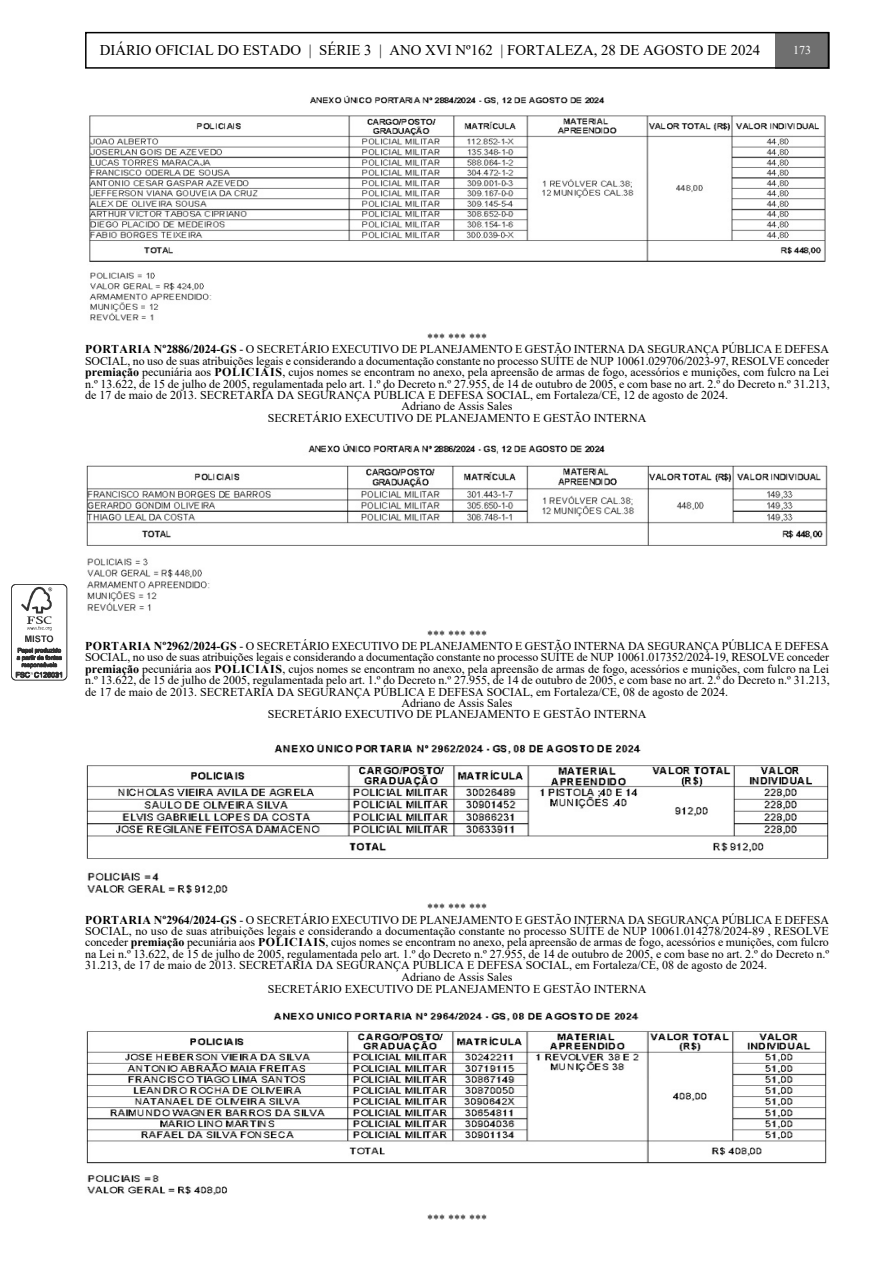
<style>
.page{position:relative;width:893px;height:1263px;background:#fff}
.page>*{position:absolute;margin:0;border:0;box-sizing:border-box;transform-origin:0 0}
.t1{font:14.85px "Times New Roman";color:#000}
.t2{font:12px "Times New Roman";color:#000}
.t3{font:12px "Times New Roman";color:#fff}
.s1{font-weight:700}
</style>
<div class="page">
<div style="left:775px;top:32px;width:54px;height:37px;background:#6f6f6f"></div>
<div style="left:85px;top:32px;width:744px;height:37px;border:2px solid #000"></div>
<svg style="left:11px;top:584px;width:56px;height:96px"></svg>
<img style="left:89px;top:95px;width:737px;height:226px">
<img style="left:87px;top:444px;width:741px;height:167px">
<img style="left:86px;top:744px;width:743px;height:150px">
<img style="left:86px;top:1012px;width:741px;height:183px">
<p class="t1" style="left:100px;top:40px;width:662px">DIÁRIO OFICIAL DO ESTADO | SÉRIE 3 | ANO XVI Nº162 | FORTALEZA, 28 DE AGOSTO DE 2024</p>
<p class="t3" style="left:793px;top:42px;width:19px">173</p>
<p class="t2" style="left:427px;top:330px;width:61px">*** *** ***</p>
<p class="t2" style="left:85px;top:341px;width:745px"><span class="s1">PORTARIA Nº2886/2024-GS</span> - O SECRETÁRIO EXECUTIVO DE PLANEJAMENTO E GESTÃO INTERNA DA SEGURANÇA PÚBLICA E DEFESA</p>
<p class="t2" style="left:85px;top:352px;width:745px">SOCIAL, no uso de suas atribuições legais e considerando a documentação constante no processo SUÍTE de NUP 10061.029706/2023-97, RESOLVE conceder</p>
<p class="t2" style="left:85px;top:364px;width:746px"><span class="s1">premiação</span> pecuniária aos <span class="s1">POLICIAIS</span>, cujos nomes se encontram no anexo, pela apreensão de armas de fogo, acessórios e munições, com fulcro na Lei</p>
<p class="t2" style="left:85px;top:375px;width:746px">n.º 13.622, de 15 de julho de 2005, regulamentada pelo art. 1.º do Decreto n.º 27.955, de 14 de outubro de 2005, e com base no art. 2.º do Decreto n.º 31.213,</p>
<p class="t2" style="left:85px;top:387px;width:644px">de 17 de maio de 2013. SECRETARIA DA SEGURANÇA PÚBLICA E DEFESA SOCIAL, em Fortaleza/CE, 12 de agosto de 2024.</p>
<p class="t2" style="left:402px;top:398px;width:112px">Adriano de Assis Sales</p>
<p class="t2" style="left:268px;top:409px;width:380px">SECRETÁRIO EXECUTIVO DE PLANEJAMENTO E GESTÃO INTERNA</p>
<p class="t2" style="left:427px;top:626px;width:61px">*** *** ***</p>
<p class="t2" style="left:85px;top:637px;width:745px"><span class="s1">PORTARIA Nº2962/2024-GS</span> - O SECRETÁRIO EXECUTIVO DE PLANEJAMENTO E GESTÃO INTERNA DA SEGURANÇA PÚBLICA E DEFESA</p>
<p class="t2" style="left:85px;top:649px;width:745px">SOCIAL, no uso de suas atribuições legais e considerando a documentação constante no processo SUÍTE de NUP 10061.017352/2024-19, RESOLVE conceder</p>
<p class="t2" style="left:85px;top:660px;width:746px"><span class="s1">premiação</span> pecuniária aos <span class="s1">POLICIAIS</span>, cujos nomes se encontram no anexo, pela apreensão de armas de fogo, acessórios e munições, com fulcro na Lei</p>
<p class="t2" style="left:85px;top:672px;width:746px">n.º 13.622, de 15 de julho de 2005, regulamentada pelo art. 1.º do Decreto n.º 27.955, de 14 de outubro de 2005, e com base no art. 2.º do Decreto n.º 31.213,</p>
<p class="t2" style="left:85px;top:683px;width:644px">de 17 de maio de 2013. SECRETARIA DA SEGURANÇA PÚBLICA E DEFESA SOCIAL, em Fortaleza/CE, 08 de agosto de 2024.</p>
<p class="t2" style="left:402px;top:694px;width:112px">Adriano de Assis Sales</p>
<p class="t2" style="left:268px;top:706px;width:380px">SECRETÁRIO EXECUTIVO DE PLANEJAMENTO E GESTÃO INTERNA</p>
<p class="t2" style="left:427px;top:900px;width:61px">*** *** ***</p>
<p class="t2" style="left:85px;top:911px;width:745px"><span class="s1">PORTARIA Nº2964/2024-GS</span> - O SECRETÁRIO EXECUTIVO DE PLANEJAMENTO E GESTÃO INTERNA DA SEGURANÇA PÚBLICA E DEFESA</p>
<p class="t2" style="left:85px;top:922px;width:745px">SOCIAL, no uso de suas atribuições legais e considerando a documentação constante no processo SUÍTE de NUP 10061.014278/2024-89 , RESOLVE</p>
<p class="t2" style="left:85px;top:934px;width:745px">conceder <span class="s1">premiação</span> pecuniária aos <span class="s1">POLICIAIS</span>, cujos nomes se encontram no anexo, pela apreensão de armas de fogo, acessórios e munições, com fulcro</p>
<p class="t2" style="left:85px;top:945px;width:746px">na Lei n.º 13.622, de 15 de julho de 2005, regulamentada pelo art. 1.º do Decreto n.º 27.955, de 14 de outubro de 2005, e com base no art. 2.º do Decreto n.º</p>
<p class="t2" style="left:85px;top:957px;width:683px">31.213, de 17 de maio de 2013. SECRETARIA DA SEGURANÇA PÚBLICA E DEFESA SOCIAL, em Fortaleza/CE, 08 de agosto de 2024.</p>
<p class="t2" style="left:402px;top:968px;width:112px">Adriano de Assis Sales</p>
<p class="t2" style="left:268px;top:981px;width:380px">SECRETÁRIO EXECUTIVO DE PLANEJAMENTO E GESTÃO INTERNA</p>
<p class="t2" style="left:427px;top:1210px;width:61px">*** *** ***</p>
</div>
